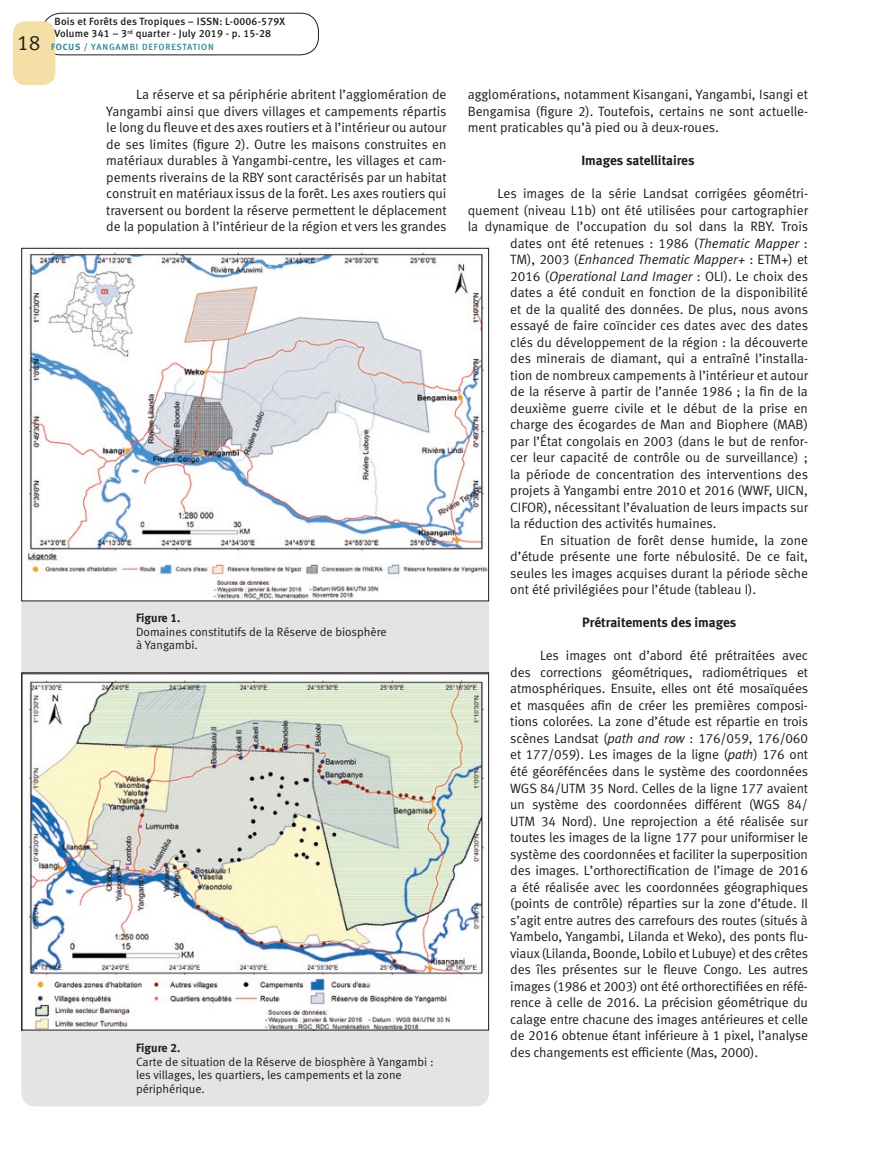
<style>
.page{position:relative;width:893px;height:1149px;background:#fff}
.page>*{position:absolute;margin:0;border:0;box-sizing:border-box;transform-origin:0 0}
.t1{font:21px "Meta Normal LF";color:#1d1d1b}
.t2{font:13.5px/16.5px "Meta Normal LF";color:#1d1d1b;text-align:justify}
.t3{font:13.5px "Meta Bold LF";color:#1d1d1b}
.t4{font:italic 13.5px "Meta Normal LF";color:#1d1d1b}
.t5{font:12px/13.5px "Meta Normal LF";color:#1d1d1b}
.t6{font:12px "Meta Bold LF";color:#1d1d1b}
.t7{font:10.5px/12px "Meta Medium LF";letter-spacing:.02em;color:#1d1d1b}
.t8{font:9px "Meta Medium LF";letter-spacing:.09em;color:#2f8593}
.s1{font-family:"Meta Bold LF"}
.s2{font-style:italic}
.s3{font-style:normal}
</style>
<div class="page">
<div style="left:43px;top:13px;width:276px;height:42px;border:1px solid #1d1d1b;border-radius:18px"></div>
<div style="left:13px;top:21px;width:42px;height:64px;background:#f4dfa6;border-radius:13px"></div>
<div style="left:21px;top:248px;width:468px;height:858px;background:#e4e4e3;border-radius:14px"></div>
<img style="left:23px;top:250px;width:464px;height:349px">
<img style="left:23px;top:674px;width:464px;height:354px">
<h1 class="t1" style="left:17px;top:31px;width:25px">18</h1>
<p class="t7" style="left:55px;top:15px;width:232px">Bois et Forêts des Tropiques – ISSN: L-0006-579X<br>Volume 341 – 3<sup>rd</sup> quarter - July 2019 - p. 15-28</p>
<p class="t8" style="left:51px;top:41px;width:164px"><span class="s1">FOCUS /</span> YANGAMBI DEFORESTATION</p>
<p class="t2" style="left:106px;top:86px;width:342px;text-indent:30px">La réserve et sa périphérie abritent l’agglomération de Yangambi ainsi que divers villages et campements répartis le long du fleuve et des axes routiers et à l’intérieur ou autour de ses limites (figure 2). Outre les maisons construites en matériaux durables à Yangambi-centre, les villages et cam&shy;pements riverains de la RBY sont caractérisés par un habitat construit en matériaux issus de la forêt. Les axes routiers qui traversent ou bordent la réserve permettent le déplacement de la population à l’intérieur de la région et vers les grandes</p>
<p class="t2" style="left:468px;top:86px;width:342px">agglomérations, notamment Kisangani, Yangambi, Isangi et Bengamisa (figure 2). Toutefois, certains ne sont actuelle&shy;ment praticables qu’à pied ou à deux-roues.</p>
<p class="t3" style="left:581px;top:152px;width:115px">Images satellitaires</p>
<p class="t2" style="left:497px;top:185px;width:312px">Les images de la série Landsat corrigées géométri-</p>
<p class="t2" style="left:468px;top:201px;width:342px">quement (niveau L1b) ont été utilisées pour cartographier</p>
<p class="t2" style="left:468px;top:218px;width:342px">la dynamique de l’occupation du sol dans la RBY. Trois</p>
<p class="t2" style="left:510px;top:234px;width:299px">dates ont été retenues : 1986 (<span class="s2">Thematic Mapper</span> :</p>
<p class="t4" style="left:510px;top:251px;width:299px"><span class="s3">TM), 2003 (</span>Enhanced Thematic Mapper+ <span class="s3">: ETM+) et</span></p>
<p class="t2" style="left:510px;top:267px;width:299px">2016 (<span class="s2">Operational Land Imager</span> : OLI). Le choix des</p>
<p class="t2" style="left:510px;top:284px;width:299px">dates a été conduit en fonction de la disponibilité</p>
<p class="t2" style="left:510px;top:300px;width:299px">et de la qualité des données. De plus, nous avons</p>
<p class="t2" style="left:510px;top:317px;width:299px">essayé de faire coïncider ces dates avec des dates</p>
<p class="t2" style="left:510px;top:333px;width:299px">clés du développement de la région : la découverte</p>
<p class="t2" style="left:510px;top:350px;width:299px">des minerais de diamant, qui a entraîné l’installa-</p>
<p class="t2" style="left:510px;top:366px;width:299px">tion de nombreux campements à l’intérieur et autour</p>
<p class="t2" style="left:510px;top:383px;width:299px">de la réserve à partir de l’année 1986 ; la fin de la</p>
<p class="t2" style="left:510px;top:399px;width:299px">deuxième guerre civile et le début de la prise en</p>
<p class="t2" style="left:510px;top:416px;width:299px">charge des écogardes de Man and Biophere (MAB)</p>
<p class="t2" style="left:510px;top:432px;width:299px">par l’État congolais en 2003 (dans le but de renfor-</p>
<p class="t2" style="left:510px;top:449px;width:299px">cer leur capacité de contrôle ou de surveillance) ;</p>
<p class="t2" style="left:510px;top:465px;width:299px">la période de concentration des interventions des</p>
<p class="t2" style="left:510px;top:482px;width:299px">projets à Yangambi entre 2010 et 2016 (WWF, UICN,</p>
<p class="t2" style="left:510px;top:498px;width:299px">CIFOR), nécessitant l’évaluation de leurs impacts sur</p>
<p class="t2" style="left:510px;top:515px;width:208px">la réduction des activités humaines.</p>
<p class="t2" style="left:540px;top:531px;width:269px">En situation de forêt dense humide, la zone</p>
<p class="t2" style="left:510px;top:548px;width:299px">d’étude présente une forte nébulosité. De ce fait,</p>
<p class="t2" style="left:510px;top:564px;width:299px">seules les images acquises durant la période sèche</p>
<p class="t2" style="left:510px;top:581px;width:247px">ont été privilégiées pour l’étude (tableau I).</p>
<p class="t3" style="left:582px;top:614px;width:156px">Prétraitements des images</p>
<p class="t2" style="left:510px;top:647px;width:299px;text-indent:30px">Les images ont d’abord été prétraitées avec des corrections géométriques, radiométriques et atmosphériques. Ensuite, elles ont été mosaïquées et masquées afin de créer les premières composi&shy;tions colorées. La zone d’étude est répartie en trois scènes Landsat (<span class="s2">path and row</span> : 176/059, 176/060 et 177/059). Les images de la ligne (<span class="s2">path</span>) 176 ont été géoréféncées dans le système des coordonnées WGS 84/UTM 35 Nord. Celles de la ligne 177 avaient un système des coordonnées différent (WGS 84/ UTM 34 Nord). Une reprojection a été réalisée sur toutes les images de la ligne 177 pour uniformiser le système des coordonnées et faciliter la superposition des images. L’orthorectification de l’image de 2016 a été réalisée avec les coordonnées géographiques (points de contrôle) réparties sur la zone d’étude. Il s’agit entre autres des carrefours des routes (situés à Yambelo, Yangambi, Lilanda et Weko), des ponts flu&shy;viaux (Lilanda, Boonde, Lobilo et Lubuye) et des crêtes des îles présentes sur le fleuve Congo. Les autres images (1986 et 2003) ont été orthorectifiées en réfé&shy;rence à celle de 2016. La précision géométrique du calage entre chacune des images antérieures et celle de 2016 obtenue étant inférieure à 1 pixel, l’analyse des changements est efficiente (Mas, 2000).</p>
<p class="t6" style="left:136px;top:610px;width:46px">Figure 1.</p>
<p class="t5" style="left:136px;top:624px;width:252px">Domaines constitutifs de la Réserve de biosphère à Yangambi.</p>
<p class="t6" style="left:136px;top:1040px;width:46px">Figure 2.</p>
<p class="t5" style="left:136px;top:1054px;width:299px">Carte de situation de la Réserve de biosphère à Yangambi : les villages, les quartiers, les campements et la zone périphérique.</p>
</div>
